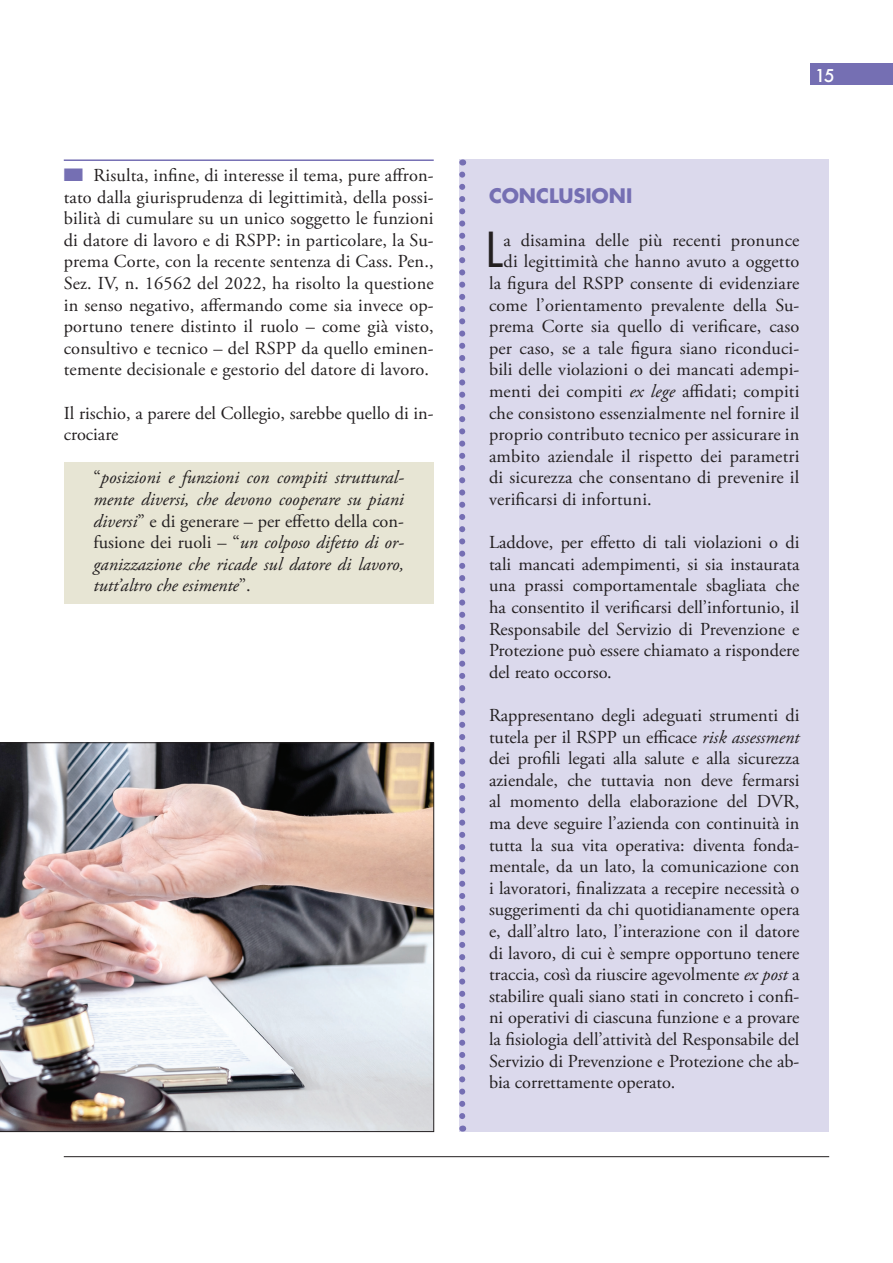
<style>
.page{position:relative;width:893px;height:1263px;background:#fff}
.page>*{position:absolute;margin:0;border:0;box-sizing:border-box;transform-origin:0 0}
.t1{font:46.95px "Futura Std";color:#231f20}
.t2{font:700 19.5px "Futura Std";color:#756fb3}
.t3{font:18.3px/21.6px "Adobe Garamond Pro";letter-spacing:.01em;color:#231f20;text-align:justify}
.t4{font:italic 18.3px/21.6px "Adobe Garamond Pro";color:#231f20;text-align:justify}
.t5{font:500 17.25px "Futura";color:#fff}
.s1{font-style:normal}
.s2{font-style:italic}
</style>
<div class="page">
<hr style="left:64px;top:1156px;width:765px;height:1px;background:#231f20">
<div style="left:811px;top:64px;width:82px;height:21px;background:#756fb3"></div>
<div style="left:64px;top:462px;width:370px;height:142px;background:#e7e5d4"></div>
<div style="left:459px;top:159px;width:370px;height:972px;background:#dbd9ec"></div>
<svg style="left:459px;top:175px;width:6px;height:956px"></svg>
<img style="left:0;top:742px;width:434px;height:390px">
<hr style="left:64px;top:159px;width:370px;height:2px;background:#756fb3">
<p class="t3" style="left:64px;top:165px;width:371px;text-indent:30px">Risulta, infine, di interesse il tema, pure affron&shy;tato dalla giurisprudenza di legittimità, della possi&shy;bilità di cumulare su un unico soggetto le funzioni di datore di lavoro e di RSPP: in particolare, la Su&shy;prema Corte, con la recente sentenza di Cass. Pen., Sez. IV, n. 16562 del 2022, ha risolto la questione in senso negativo, affermando come sia invece op&shy;portuno tenere distinto il ruolo – come già visto, consultivo e tecnico – del RSPP da quello eminen&shy;temente decisionale e gestorio del datore di lavoro.</p>
<p class="t3" style="left:64px;top:403px;width:371px">Il rischio, a parere del Collegio, sarebbe quello di in&shy;crociare</p>
<p class="t4" style="left:94px;top:467px;width:312px"><span class="s1">“</span>posizioni e funzioni con compiti struttural&shy;mente diversi, che devono cooperare su piani diversi<span class="s1">” e di generare – per effetto della con&shy;fusione dei ruoli – “</span>un colposo difetto di or&shy;ganizzazione che ricade sul datore di lavoro, tutt’altro che esimente<span class="s1">”.</span></p>
<p class="t5" style="left:815px;top:63px;width:21px">15</p>
<p class="t2" style="left:489px;top:182px;width:29px">CONC</p>
<p class="t2" style="left:549px;top:182px;width:23px">LUSIONI</p>
<h1 class="t1" style="left:485px;top:220px;width:19px">L</h1>
<p class="t3" style="left:503px;top:230px;width:297px">a disamina delle più recenti pronunce</p>
<p class="t3" style="left:503px;top:251px;width:297px">di legittimità che hanno avuto a oggetto</p>
<p class="t3" style="left:489px;top:273px;width:312px">la figura del RSPP consente di evidenziare</p>
<p class="t3" style="left:489px;top:295px;width:312px">come l’orientamento prevalente della Su-</p>
<p class="t3" style="left:489px;top:316px;width:312px">prema Corte sia quello di verificare, caso</p>
<p class="t3" style="left:489px;top:338px;width:312px">per caso, se a tale figura siano riconduci-</p>
<p class="t3" style="left:489px;top:359px;width:312px">bili delle violazioni o dei mancati adempi-</p>
<p class="t3" style="left:489px;top:381px;width:312px">menti dei compiti <span class="s2">ex lege</span> affidati; compiti</p>
<p class="t3" style="left:489px;top:403px;width:312px">che consistono essenzialmente nel fornire il</p>
<p class="t3" style="left:489px;top:424px;width:312px">proprio contributo tecnico per assicurare in</p>
<p class="t3" style="left:489px;top:446px;width:312px">ambito aziendale il rispetto dei parametri</p>
<p class="t3" style="left:489px;top:467px;width:312px">di sicurezza che consentano di prevenire il</p>
<p class="t3" style="left:489px;top:489px;width:164px">verificarsi di infortuni.</p>
<p class="t3" style="left:489px;top:532px;width:312px">Laddove, per effetto di tali violazioni o di tali mancati adempimenti, si sia instaurata una prassi comportamentale sbagliata che ha consentito il verificarsi dell’infortunio, il Responsabile del Servizio di Prevenzione e Protezione può essere chiamato a rispondere del reato occorso.</p>
<p class="t3" style="left:489px;top:705px;width:312px">Rappresentano degli adeguati strumenti di tutela per il RSPP un efficace <span class="s2">risk assessment </span>dei profili legati alla salute e alla sicurezza aziendale, che tuttavia non deve fermarsi al momento della elaborazione del DVR, ma deve seguire l’azienda con continuità in tutta la sua vita operativa: diventa fonda&shy;mentale, da un lato, la comunicazione con i lavoratori, finalizzata a recepire necessità o suggerimenti da chi quotidianamente opera e, dall’altro lato, l’interazione con il datore di lavoro, di cui è sempre opportuno tenere traccia, così da riuscire agevolmente <span class="s2">ex post</span> a stabilire quali siano stati in concreto i confi&shy;ni operativi di ciascuna funzione e a provare la fisiologia dell’attività del Responsabile del Servizio di Prevenzione e Protezione che ab&shy;bia correttamente operato.</p>
</div>
